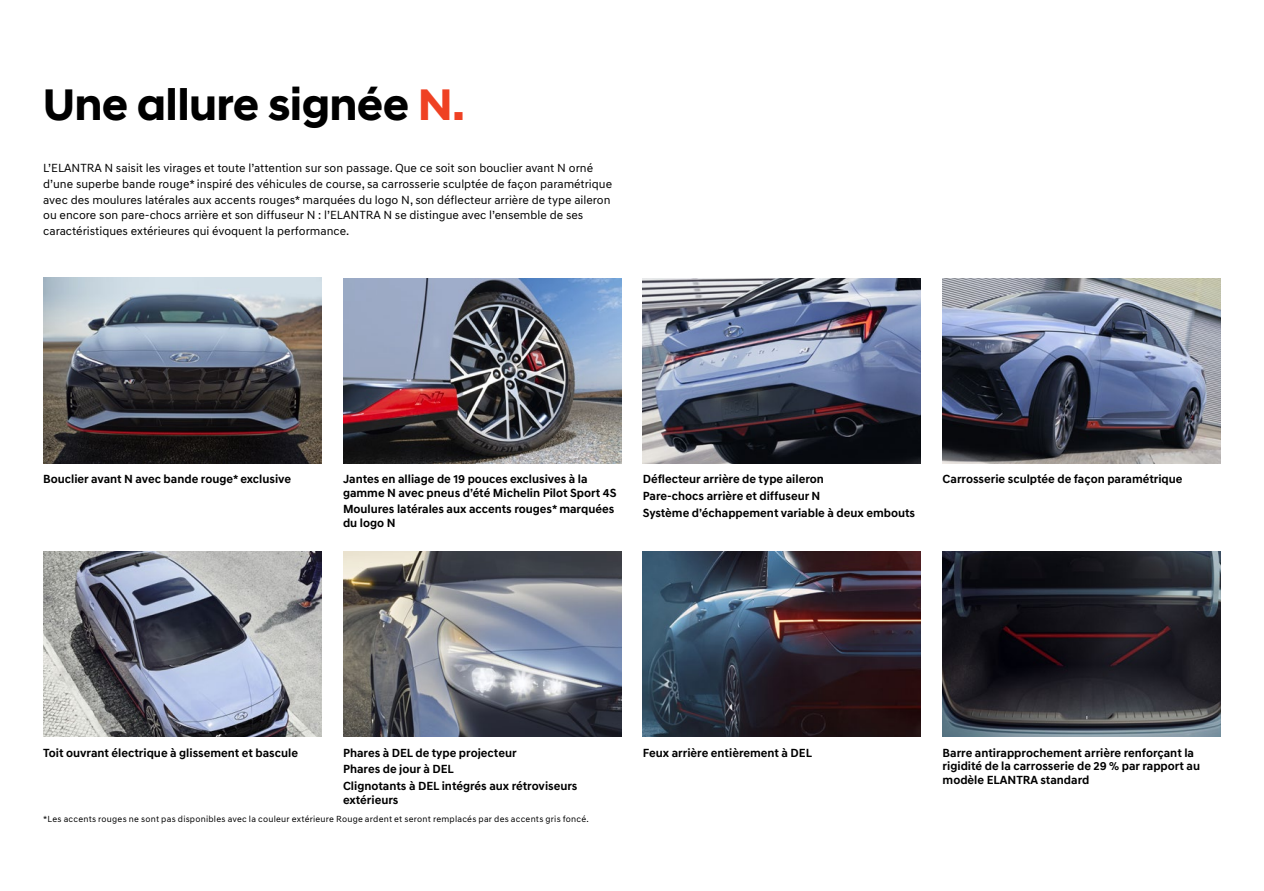
<style>
.page{position:relative;width:1264px;height:891px;background:#fff}
.page>*{position:absolute;margin:0;border:0;box-sizing:border-box;transform-origin:0 0}
.t1{font:700 45px "Hyundai Sans Head";color:#000}
.t2{font:700 12px/13.5px "Hyundai Sans Text";color:#000}
.t3{font:12px/15.6px "Hyundai Sans Text";color:#000}
.t4{font:9px "Hyundai Sans Text";letter-spacing:.025em;color:#000}
.s1{color:#ef4123}
</style>
<div class="page">
<img style="left:942px;top:279px;width:278px;height:185px">
<img style="left:43px;top:552px;width:278px;height:185px">
<img style="left:343px;top:552px;width:278px;height:185px">
<img style="left:643px;top:552px;width:278px;height:185px">
<img style="left:942px;top:552px;width:278px;height:185px">
<img style="left:643px;top:278px;width:278px;height:185px">
<img style="left:343px;top:278px;width:278px;height:185px">
<img style="left:43px;top:278px;width:278px;height:185px">
<h1 class="t1" style="left:43px;top:78px;width:423px">Une allure signée <span class="s1">N.</span></h1>
<p class="t3" style="left:43px;top:160px;width:570px">L’ELANTRA N saisit les virages et toute l’attention sur son passage. Que ce soit son bouclier avant N orné d’une superbe bande rouge* inspiré des véhicules de course, sa carrosserie sculptée de façon paramétrique avec des moulures latérales aux accents rouges* marquées du logo N, son déflecteur arrière de type aileron ou encore son pare-chocs arrière et son diffuseur N : l’ELANTRA N se distingue avec l’ensemble de ses caractéristiques extérieures qui évoquent la performance.</p>
<p class="t2" style="left:43px;top:473px;width:249px">Bouclier avant N avec bande rouge* exclusive</p>
<p class="t2" style="left:942px;top:472px;width:241px">Carrosserie sculptée de façon paramétrique</p>
<p class="t2" style="left:343px;top:472px;width:275px">Jantes en alliage de 19 pouces exclusives à la gamme N avec pneus d’été Michelin Pilot Sport 4S</p>
<p class="t2" style="left:343px;top:503px;width:273px">Moulures latérales aux accents rouges* marquées du logo N</p>
<p class="t2" style="left:643px;top:471px;width:274px;line-height:16.8px">Déflecteur arrière de type aileron<br>Pare-chocs arrière et diffuseur N<br>Système d’échappement variable à deux embouts</p>
<p class="t2" style="left:43px;top:746px;width:256px">Toit ouvrant électrique à glissement et bascule</p>
<p class="t2" style="left:343px;top:744px;width:236px;line-height:16.8px">Phares à DEL de type projecteur<br>Phares de jour à DEL<br>Clignotants à DEL intégrés aux rétroviseurs</p>
<p class="t2" style="left:343px;top:793px;width:57px">extérieurs</p>
<p class="t4" style="left:43px;top:814px;width:547px">*Les accents rouges ne sont pas disponibles avec la couleur extérieure Rouge ardent et seront remplacés par des accents gris foncé.</p>
<p class="t2" style="left:643px;top:746px;width:171px">Feux arrière entièrement à DEL</p>
<p class="t2" style="left:942px;top:746px;width:259px">Barre antirapprochement arrière renforçant la rigidité de la carrosserie de 29 % par rapport au modèle ELANTRA standard</p>
</div>
